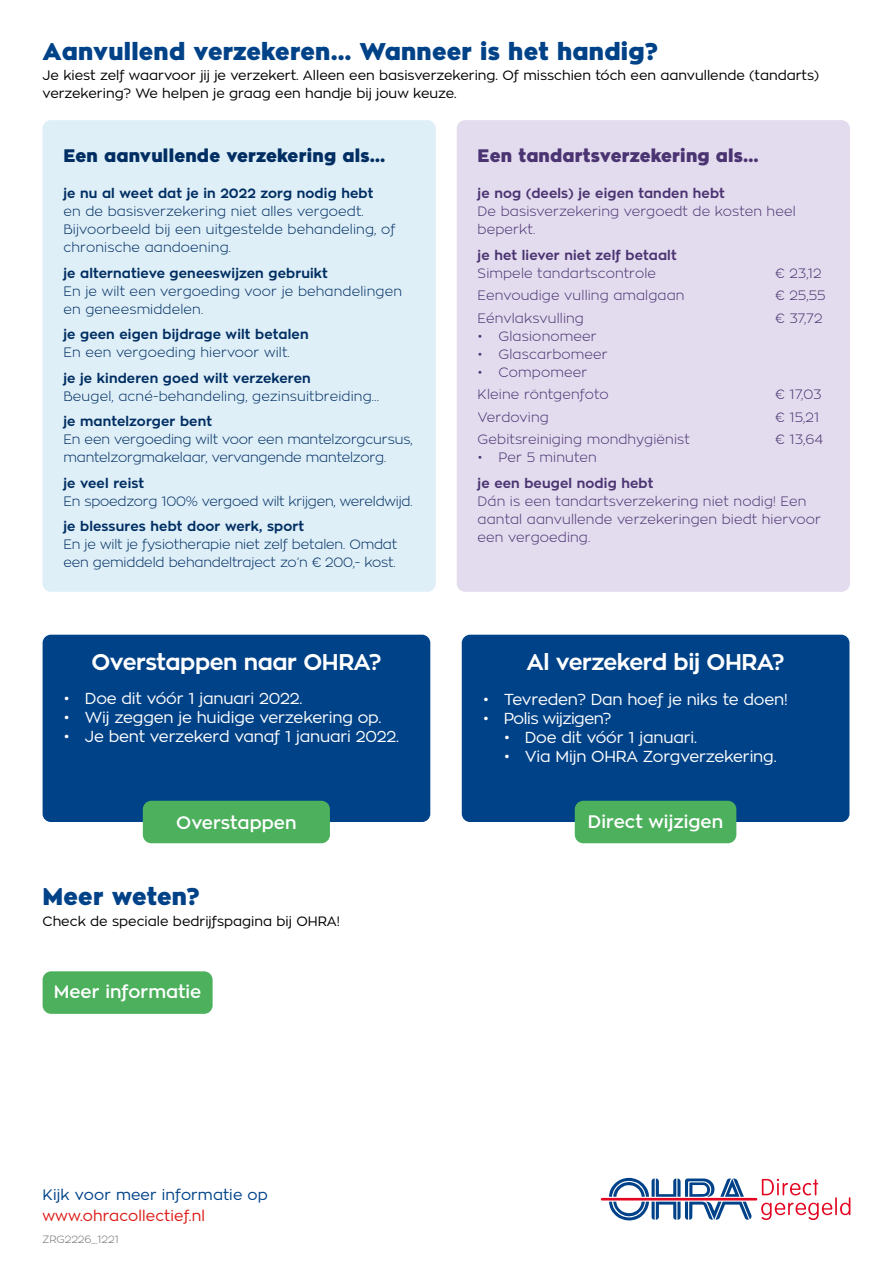
<style>
.page{position:relative;width:893px;height:1263px;background:#fff}
.page>*{position:absolute;margin:0;border:0;box-sizing:border-box;transform-origin:0 0}
.t1{font:900 24px "Zona Pro";letter-spacing:.01em;color:#004288}
.t2{font:700 22.65px "Zona Pro";letter-spacing:-.02em;color:#fff}
.t3{font:600 18px "Zona Pro";color:#fff}
.t4{font:900 18px "Zona Pro";letter-spacing:.01em;color:#002e62}
.t5{font:900 18px "Zona Pro";letter-spacing:.01em;color:#4b3472}
.t6{font:15.75px "Zona Pro";letter-spacing:-.01em;color:#fff}
.t7{font:15.75px "Zona Pro";letter-spacing:-.03em;color:#fff}
.t8{font:15px "Zona Pro";letter-spacing:.01em;color:#004288}
.t9{font:15px "Zona Pro";letter-spacing:.01em;color:#db1a16}
.t10{font:300 13.5px/18px "Zona Pro";letter-spacing:.01em;color:#4b3472}
.t11{font:300 13.5px/18px "Zona Pro";letter-spacing:.01em;color:#002e62}
.t12{font:300 13.5px/18px "Zona Pro";letter-spacing:-.01em;color:#002e62}
.t13{font:700 13.5px "Zona Pro";letter-spacing:.01em;color:#002e62}
.t14{font:13.5px/18px "Zona Pro";color:#000}
.t15{font:700 13.5px "Zona Pro";letter-spacing:.01em;color:#4b3472}
.t16{font:300 10.5px "Zona Pro";color:#706f6f}
</style>
<div class="page">
<hr style="left:601px;top:1198px;width:156px;height:2px;background:#e40521">
<svg style="left:609px;top:1178px;width:143px;height:43px"></svg>
<svg style="left:761px;top:1179px;width:89px;height:41px"></svg>
<div style="left:43px;top:635px;width:387px;height:187px;background:#004288;border-radius:8px"></div>
<div style="left:462px;top:635px;width:387px;height:187px;background:#004288;border-radius:8px"></div>
<div style="left:575px;top:801px;width:161px;height:42px;background:#4cb05d;border-radius:9px"></div>
<div style="left:43px;top:971px;width:170px;height:43px;background:#4cb05d;border-radius:9px"></div>
<div style="left:143px;top:801px;width:187px;height:42px;background:#4cb05d;border-radius:9px"></div>
<div style="left:43px;top:120px;width:393px;height:472px;background:#dfeff8;border-radius:9px"></div>
<div style="left:457px;top:120px;width:393px;height:472px;background:#e3dcee;border-radius:9px"></div>
<h1 class="t1" style="left:43px;top:35px;width:617px">Aanvullend verzekeren… Wanneer is het handig?</h1>
<p class="t14" style="left:43px;top:66px;width:778px">Je kiest zelf waarvoor jij je verzekert. Alleen een basisverzekering. Of misschien tóch een aanvullende (tandarts) verzekering? We helpen je graag een handje bij jouw keuze.</p>
<h3 class="t4" style="left:63px;top:144px;width:323px">Een aanvullende verzekering als…</h3>
<p class="t13" style="left:63px;top:185px;width:311px">je nu al weet dat je in 2022 zorg nodig hebt</p>
<p class="t11" style="left:63px;top:202px;width:333px">en de basisverzekering niet alles vergoedt.<br>Bijvoorbeeld bij een uitgestelde behandeling, of chronische aandoening.</p>
<p class="t13" style="left:63px;top:264px;width:266px">je alternatieve geneeswijzen gebruikt</p>
<p class="t11" style="left:63px;top:282px;width:340px">En je wilt een vergoeding voor je behandelingen en geneesmiddelen.</p>
<p class="t13" style="left:63px;top:326px;width:247px">je geen eigen bijdrage wilt betalen</p>
<p class="t11" style="left:63px;top:343px;width:228px">En een vergoeding hiervoor wilt.</p>
<p class="t13" style="left:63px;top:369px;width:249px">je je kinderen goed wilt verzekeren</p>
<p class="t11" style="left:63px;top:387px;width:317px">Beugel, acné-behandeling, gezinsuitbreiding…</p>
<p class="t13" style="left:63px;top:413px;width:150px">je mantelzorger bent</p>
<p class="t12" style="left:63px;top:430px;width:351px">En een vergoeding wilt voor een mantelzorgcursus, mantelzorgmakelaar, vervangende mantelzorg.</p>
<p class="t13" style="left:63px;top:474px;width:82px">je veel reist</p>
<p class="t12" style="left:63px;top:492px;width:351px">En spoedzorg 100% vergoed wilt krijgen, wereldwijd.</p>
<p class="t13" style="left:63px;top:518px;width:242px">je blessures hebt door werk, sport</p>
<p class="t12" style="left:63px;top:535px;width:335px">En je wilt je fysiotherapie niet zelf betalen. Omdat een gemiddeld behandeltraject zo’n € 200,- kost.</p>
<h3 class="t5" style="left:478px;top:144px;width:283px">Een tandartsverzekering als…</h3>
<p class="t15" style="left:478px;top:185px;width:249px">je nog (deels) je eigen tanden hebt</p>
<p class="t10" style="left:478px;top:202px;width:320px">De basisverzekering vergoedt de kosten heel beperkt.</p>
<p class="t15" style="left:478px;top:246px;width:201px">je het liever niet zelf betaalt</p>
<p class="t10" style="left:478px;top:264px;width:180px">Simpele tandartscontrole</p>
<p class="t10" style="left:775px;top:264px;width:48px">€ 23,12</p>
<p class="t10" style="left:478px;top:286px;width:208px">Eenvoudige vulling amalgaan</p>
<p class="t10" style="left:775px;top:286px;width:52px">€ 25,55</p>
<p class="t10" style="left:478px;top:309px;width:108px">Eénvlaksvulling</p>
<p class="t10" style="left:775px;top:309px;width:49px">€ 37,72</p>
<p class="t10" style="left:478px;top:327px;width:121px">• Glasionomeer</p>
<p class="t10" style="left:478px;top:345px;width:132px">• Glascarbomeer</p>
<p class="t10" style="left:478px;top:361px;width:133px;line-height:22.5px">• Compomeer<br>Kleine röntgenfoto</p>
<p class="t10" style="left:775px;top:385px;width:48px">€ 17,03</p>
<p class="t10" style="left:478px;top:408px;width:73px">Verdoving</p>
<p class="t10" style="left:775px;top:408px;width:46px">€ 15,21</p>
<p class="t10" style="left:478px;top:430px;width:214px">Gebitsreiniging mondhygiënist</p>
<p class="t10" style="left:775px;top:430px;width:50px">€ 13,64</p>
<p class="t10" style="left:478px;top:448px;width:121px">• Per 5 minuten</p>
<p class="t15" style="left:478px;top:474px;width:177px">je een beugel nodig hebt</p>
<p class="t10" style="left:478px;top:492px;width:345px">Dán is een tandartsverzekering niet nodig! Een aantal aanvullende verzekeringen biedt hiervoor een vergoeding.</p>
<h2 class="t2" style="left:91px;top:647px;width:291px">Overstappen naar OHRA?</h2>
<h2 class="t2" style="left:527px;top:647px;width:259px">Al verzekerd bij OHRA?</h2>
<p class="t6" style="left:64px;top:688px;width:240px">• Doe dit vóór 1 januari 2022.</p>
<p class="t6" style="left:64px;top:707px;width:319px">• Wij zeggen je huidige verzekering op.</p>
<p class="t6" style="left:64px;top:726px;width:337px">• Je bent verzekerd vanaf 1 januari 2022.</p>
<p class="t6" style="left:483px;top:689px;width:306px">• Tevreden? Dan hoef je niks te doen!</p>
<p class="t7" style="left:483px;top:708px;width:130px">• Polis wijzigen?</p>
<p class="t6" style="left:504px;top:727px;width:195px">• Doe dit vóór 1 januari.</p>
<p class="t6" style="left:504px;top:746px;width:274px">• Via Mijn OHRA Zorgverzekering.</p>
<h3 class="t3" style="left:176px;top:810px;width:122px">Overstappen</h3>
<h1 class="t1" style="left:43px;top:880px;width:158px">Meer weten?</h1>
<p class="t14" style="left:43px;top:912px;width:299px">Check de speciale bedrijfspagina bij OHRA!</p>
<h3 class="t3" style="left:54px;top:980px;width:149px">Meer informatie</h3>
<p class="t8" style="left:43px;top:1185px;width:227px">Kijk voor meer informatie op</p>
<p class="t9" style="left:43px;top:1206px;width:164px">www.ohracollectief.nl</p>
<p class="t16" style="left:43px;top:1232px;width:78px">ZRG2226_1221</p>
<h3 class="t3" style="left:588px;top:810px;width:137px">Direct wijzigen</h3>
</div>
